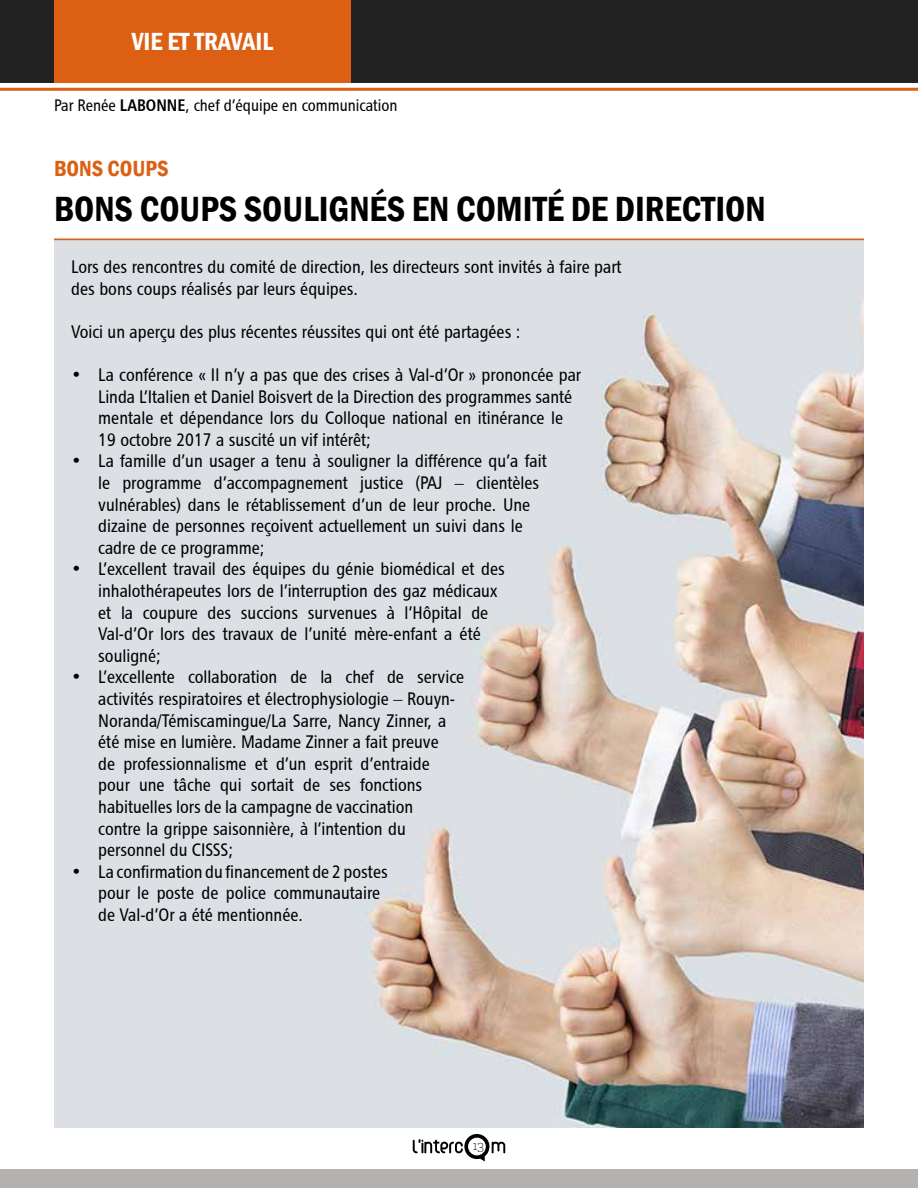
<style>
.page{position:relative;width:918px;height:1188px;background:#fff}
.page>*{position:absolute;margin:0;border:0;box-sizing:border-box;transform-origin:0 0}
.t1{font:600 condensed 36px "Franklin Gothic";color:#000}
.t2{font:600 condensed 25.5px "Franklin Gothic";color:#fff}
.t3{font:600 condensed 22.5px "Franklin Gothic";color:#dd5f13}
.t4{font:18px/21.6px "Chaloult Cond Normal";color:#000}
.t5{font:16.5px "Chaloult Cond Normal";color:#000}
.t6{font:300 15px "Klinic Slab";color:#000}
.s1{font-family:"Chaloult Cond Demi Gras Normal"}
</style>
<div class="page">
<div style="left:0;top:1170px;width:918px;height:18px;background:#b3b2b1"></div>
<div style="left:0;top:0;width:918px;height:82px;background:#232222"></div>
<svg style="left:413px;top:1134px;width:92px;height:28px"></svg>
<div style="left:54px;top:0;width:297px;height:82px;background:#dd5f13"></div>
<hr style="left:0;top:88px;width:918px;height:3px;background:#dd5f13">
<img style="left:54px;top:240px;width:810px;height:888px">
<hr style="left:54px;top:239px;width:810px;height:1px;background:#dd5f13">
<h2 class="t2" style="left:132px;top:24px;width:143px">VIE ET TRAVAIL</h2>
<p class="t5" style="left:54px;top:95px;width:345px">Par Renée <span class="s1">LABONNE</span>, chef d’équipe en communication</p>
<p class="t3" style="left:54px;top:154px;width:26px">BONS</p>
<p class="t3" style="left:108px;top:154px;width:60px">COU PS</p>
<h1 class="t1" style="left:54px;top:185px;width:40px">BONS</h1>
<h1 class="t1" style="left:140px;top:185px;width:123px">COUPSSOULIGNÉS</h1>
<h1 class="t1" style="left:412px;top:185px;width:63px">EN COMITÉ</h1>
<h1 class="t1" style="left:571px;top:185px;width:62px">DE DIRECTION</h1>
<p class="t4" style="left:71px;top:256px;width:552px">Lors des rencontres du comité de direction, les directeurs sont invités à faire part des bons coups réalisés par leurs équipes.</p>
<p class="t4" style="left:71px;top:320px;width:451px">Voici un aperçu des plus récentes réussites qui ont été partagées :</p>
<p class="t4" style="left:98px;top:364px;width:484px;text-indent:-27px">• La conférence « Il n’y a pas que des crises à Val-d’Or » prononcée par Linda L’Italien et Daniel Boisvert de la Direction des programmes santé mentale et dépendance lors du Colloque national en itinérance le 19 octobre 2017 a suscité un vif intérêt;</p>
<p class="t4" style="left:98px;top:450px;width:450px;text-indent:-27px">• La famille d’un usager a tenu à souligner la différence qu’a fait le programme d’accompagnement justice (PAJ – clientèles vulnérables) dans le rétablissement d’un de leur proche. Une dizaine de personnes reçoivent actuellement un suivi dans le cadre de ce programme;</p>
<p class="t4" style="left:98px;top:558px;width:408px;text-indent:-27px">• L’excellent travail des équipes du génie biomédical et des inhalothérapeutes lors de l’interruption des gaz médicaux et la coupure des succions survenues à l’Hôpital de Val-d’Or lors des travaux de l’unité mère-enfant a été souligné;</p>
<p class="t4" style="left:98px;top:666px;width:367px;text-indent:-27px">• L’excellente collaboration de la chef de service activités respiratoires et électrophysiologie – Rouyn-Noranda/Témiscamingue/La Sarre, Nancy Zinner, a été mise en lumière. Madame Zinner a fait preuve<br>de professionnalisme et d’un esprit d’entraide pour une tâche qui sortait de ses fonctions habituelles lors de la campagne de vaccination<br>contre la grippe saisonnière, à l’intention du personnel du CISSS;</p>
<p class="t4" style="left:98px;top:860px;width:291px;text-indent:-27px">• La confirmation du financement de 2 postes pour le poste de police communautaire de Val-d’Or a été mentionnée.</p>
<p class="t6" style="left:473px;top:1136px;width:13px">13</p>
</div>
